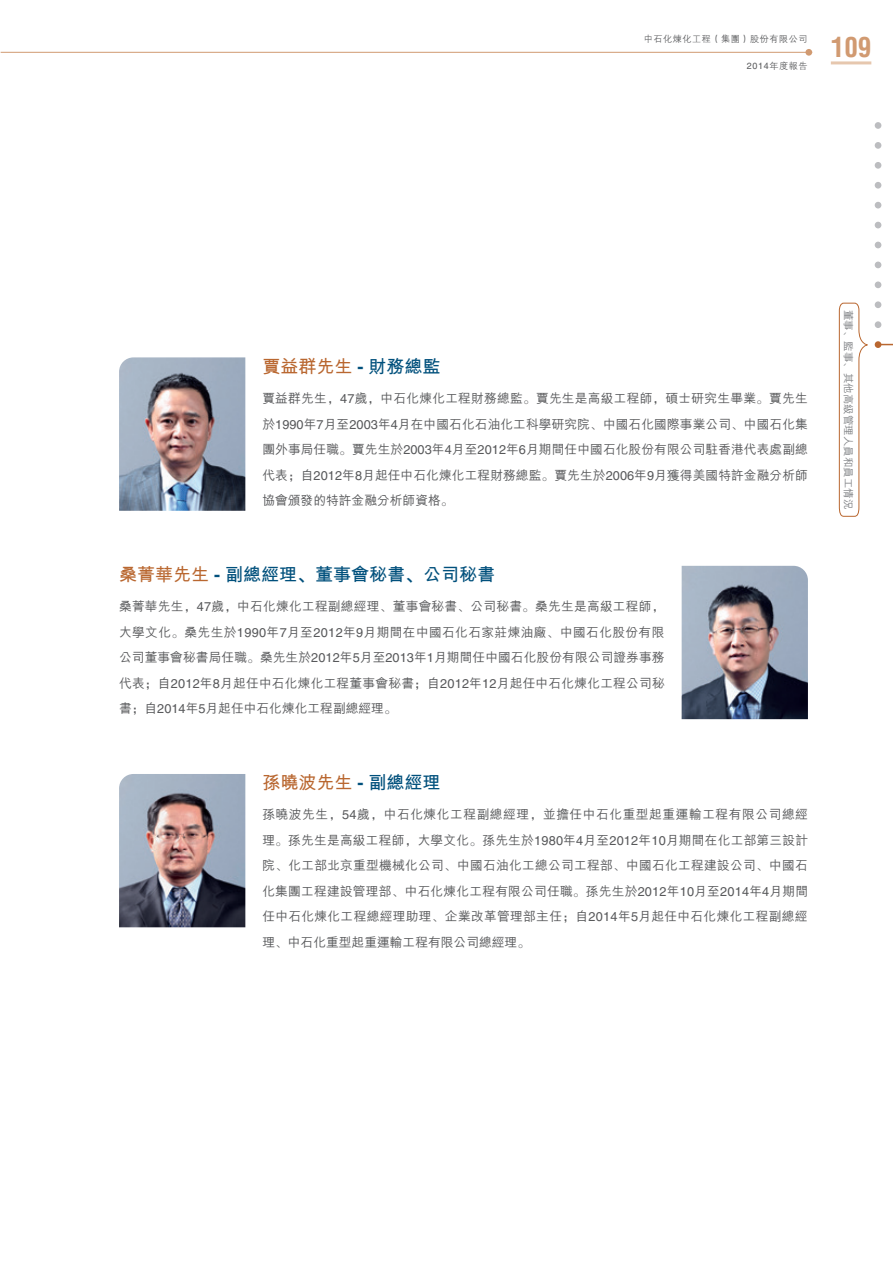
<style>
.page{position:relative;width:893px;height:1263px;background:#fff}
.page>*{position:absolute;margin:0;border:0;box-sizing:border-box;transform-origin:0 0}
.t1{font:700 condensed 27px "Helvetica LT Std";color:#d19a71}
._4__副標題{font:700 18px "M Hei HK";color:#00507c}
._4__副標題-2{font:700 18px "M Hei HK";color:#b96730}
._1__內文{font:500 12.75px/25.5px "M Hei HK";letter-spacing:.005em;color:#57585a;text-align:justify}
.t2{font:500 10.5px "M Hei HK";color:#808285}
.t3{font:9px "FZZDXFW GB1 0";letter-spacing:.075em;color:#57585a}
.t4{font:9px "Helvetica LT Std";color:#57585a}
.s1{font-family:"FZZDXFW GB1 0"}
.s2{font-family:"Helvetica LT Std";color:#00507c}
.s3{color:#00507c}
.s4{font-family:"FZZDXFW GB1 0";font-weight:400}
.s5{font-family:"Helvetica LT Std";font-weight:400}
.s6{color:#b96730}
.s7{font-family:"Helvetica LT Std"}
.s8{font-family:"FZHTFW GB1 0";font-weight:400}
</style>
<div class="page">
<hr style="left:1px;top:52px;width:811px;height:1px;background:#d19a71">
<div style="left:805px;top:49px;width:7px;height:7px;background:#d19a71;border-radius:50%"></div>
<hr style="left:831px;top:61px;width:40px;height:3px;background:#e6c7ae">
<svg style="left:839px;top:302px;width:29px;height:215px"></svg>
<div style="left:875px;top:122px;width:6px;height:7px;background:#bcbdc0;border-radius:50%"></div>
<div style="left:875px;top:142px;width:6px;height:7px;background:#bcbdc0;border-radius:50%"></div>
<div style="left:875px;top:162px;width:6px;height:7px;background:#bcbdc0;border-radius:50%"></div>
<div style="left:875px;top:182px;width:6px;height:7px;background:#bcbdc0;border-radius:50%"></div>
<svg style="left:875px;top:202px;width:6px;height:6px"></svg>
<svg style="left:875px;top:222px;width:6px;height:6px"></svg>
<svg style="left:875px;top:242px;width:6px;height:6px"></svg>
<svg style="left:875px;top:262px;width:6px;height:6px"></svg>
<div style="left:875px;top:281px;width:6px;height:7px;background:#bcbdc0;border-radius:50%"></div>
<div style="left:875px;top:301px;width:6px;height:7px;background:#bcbdc0;border-radius:50%"></div>
<div style="left:875px;top:321px;width:6px;height:7px;background:#bcbdc0;border-radius:50%"></div>
<div style="left:875px;top:341px;width:6px;height:7px;background:#b96730;border-radius:50%"></div>
<svg style="left:881px;top:344px;width:12px;height:1px"></svg>
<img style="left:119px;top:357px;width:126px;height:154px">
<img style="left:682px;top:566px;width:126px;height:153px">
<img style="left:119px;top:774px;width:126px;height:153px">
<p class="t3" style="left:644px;top:34px;width:165px">中石化炼化工程（集团）股份有限公司</p>
<h1 class="t1" style="left:831px;top:30px;width:42px">109</h1>
<p class="t4" style="left:747px;top:61px;width:62px">2014<span class="s1">年度报告</span></p>
<p class="_4__副標題-2" style="left:262px;top:354px;width:180px">賈益群先生 <span class="s2">-</span> <span class="s3">財務總監</span></p>
<p class="_1__內文" style="left:262px;top:384px;width:547px">賈益群先生<span class="s4">，</span><span class="s5">47</span>歲<span class="s4">，</span>中石化煉化工程財務總監<span class="s4">。</span>賈先生是高級工程師<span class="s4">，</span>碩士研究生畢業<span class="s4">。</span>賈先生於<span class="s5">1990</span>年<span class="s5">7</span>月至<span class="s5">2003</span>年<span class="s5">4</span>月在中國石化石油化工科學研究院<span class="s4">、</span>中國石化國際事業公司<span class="s4">、</span>中國石化集團外事局任職<span class="s4">。</span>賈先生於<span class="s5">2003</span>年<span class="s5">4</span>月至<span class="s5">2012</span>年<span class="s5">6</span>月期間任中國石化股份有限公司駐香港代表處副總代表<span class="s4">；</span>自<span class="s5">2012</span>年<span class="s5">8</span>月起任中石化煉化工程財務總監<span class="s4">。</span>賈先生於<span class="s5">2006</span>年<span class="s5">9</span>月獲得美國特許金融分析師協會頒發的特許金融分析師資格<span class="s4">。</span></p>
<p class="_4__副標題" style="left:119px;top:562px;width:378px"><span class="s6">桑菁華先生</span> <span class="s7">-</span> 副總經理<span class="s8">、</span>董事會秘書<span class="s8">、</span>公司秘書</p>
<p class="_1__內文" style="left:119px;top:592px;width:547px">桑菁華先生<span class="s4">，</span><span class="s5">47</span>歲<span class="s4">，</span>中石化煉化工程副總經理<span class="s4">、</span>董事會秘書<span class="s4">、</span>公司秘書<span class="s4">。</span>桑先生是高級工程師<span class="s4">，</span>大學文化<span class="s4">。</span>桑先生於<span class="s5">1990</span>年<span class="s5">7</span>月至<span class="s5">2012</span>年<span class="s5">9</span>月期間在中國石化石家莊煉油廠<span class="s4">、</span>中國石化股份有限公司董事會秘書局任職<span class="s4">。</span>桑先生於<span class="s5">2012</span>年<span class="s5">5</span>月至<span class="s5">2013</span>年<span class="s5">1</span>月期間任中國石化股份有限公司證券事務代表<span class="s4">；</span>自<span class="s5">2012</span>年<span class="s5">8</span>月起任中石化煉化工程董事會秘書<span class="s4">；</span>自<span class="s5">2012</span>年<span class="s5">12</span>月起任中石化煉化工程公司秘書<span class="s4">；</span>自<span class="s5">2014</span>年<span class="s5">5</span>月起任中石化煉化工程副總經理<span class="s4">。</span></p>
<p class="_4__副標題-2" style="left:262px;top:770px;width:180px">孫曉波先生 <span class="s2">-</span> <span class="s3">副總經理</span></p>
<p class="_1__內文" style="left:262px;top:800px;width:547px">孫曉波先生<span class="s4">，</span><span class="s5">54</span>歲<span class="s4">，</span>中石化煉化工程副總經理<span class="s4">，</span>並擔任中石化重型起重運輸工程有限公司總經理<span class="s4">。</span>孫先生是高級工程師<span class="s4">，</span>大學文化<span class="s4">。</span>孫先生於<span class="s5">1980</span>年<span class="s5">4</span>月至<span class="s5">2012</span>年<span class="s5">10</span>月期間在化工部第三設計院<span class="s4">、</span>化工部北京重型機械化公司<span class="s4">、</span>中國石油化工總公司工程部<span class="s4">、</span>中國石化工程建設公司<span class="s4">、</span>中國石化集團工程建設管理部<span class="s4">、</span>中石化煉化工程有限公司任職<span class="s4">。</span>孫先生於<span class="s5">2012</span>年<span class="s5">10</span>月至<span class="s5">2014</span>年<span class="s5">4</span>月期間任中石化煉化工程總經理助理<span class="s4">、</span>企業改革管理部主任<span class="s4">；</span>自<span class="s5">2014</span>年<span class="s5">5</span>月起任中石化煉化工程副總經理<span class="s4">、</span>中石化重型起重運輸工程有限公司總經理<span class="s4">。</span></p>
<p class="t2" style="left:856px;top:310px;width:201px;rotate:90deg">董事<span class="s4">、</span>監事<span class="s4">、</span>其他高級管理人員和員工情況</p>
</div>
